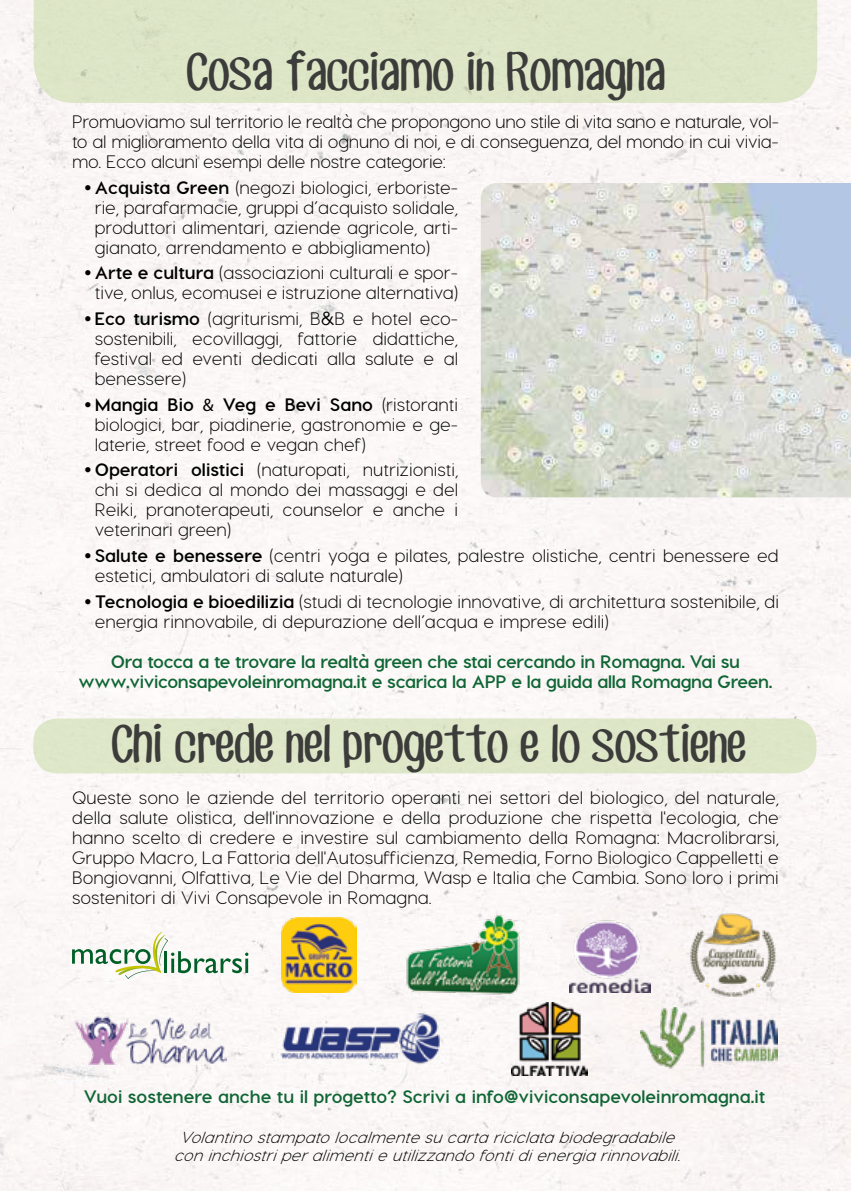
<style>
.page{position:relative;width:851px;height:1191px;background:#fff}
.page>*{position:absolute;margin:0;border:0;box-sizing:border-box;transform-origin:0 0}
.t1{font:48px "CF Jack Story";color:#3c3c3b}
.t2{font:300 18px/20px "Visby CF";color:#000;text-align:justify}
.t3{font:700 18px/20px "Visby CF";letter-spacing:-.02em;color:#0f6534;text-align:center}
.t4{font:700 18px "Visby CF";color:#0f6534}
.t5{font:italic 300 16px/18px "Visby CF";color:#000;text-align:center}
.s1{font-family:"Leafs";font-weight:400}
.s2{font-weight:700}
.s3{font-family:"Avant Garde LT";font-weight:400}
.s4{font-family:"Myriad Pro";font-weight:400}
</style>
<div class="page">
<img style="left:0;top:0;width:850px;height:1191px">
<div style="left:33px;top:718px;width:783px;height:55px;background:#dee7c8;border-radius:24px"></div>
<img style="left:480px;top:183px;width:370px;height:314px">
<img style="left:281px;top:918px;width:75px;height:74px">
<svg style="left:72px;top:931px;width:176px;height:48px"></svg>
<img style="left:74px;top:1015px;width:152px;height:49px">
<img style="left:511px;top:1002px;width:76px;height:73px">
<img style="left:280px;top:1011px;width:161px;height:52px">
<img style="left:640px;top:1007px;width:137px;height:63px">
<img style="left:685px;top:912px;width:93px;height:86px">
<img style="left:404px;top:910px;width:117px;height:86px">
<img style="left:569px;top:918px;width:81px;height:74px">
<div style="left:34px;top:0;width:783px;height:103px;background:#dde6c7"></div>
<h1 class="t1" style="left:184px;top:41px;width:480px">Cosa facciamo in Romagna</h1>
<p class="t2" style="left:72px;top:111px;width:708px">Promuoviamo sul territorio le realtà che propongono uno stile di vita sano e naturale, vol&shy;to al miglioramento della vita di ognuno di noi, e di conseguenza, del mondo in cui vivia&shy;mo. Ecco alcuni esempi delle nostre categorie:</p>
<p class="t2" style="left:95px;top:177px;width:365px;text-indent:-11px"><span class="s1">•</span><span class="s2">Acquista Green</span> (negozi biologici, erboriste&shy;rie, parafarmacie, gruppi d’acquisto solidale, produttori alimentari, aziende agricole, arti&shy;gianato, arrendamento e abbigliamento)</p>
<p class="t2" style="left:83px;top:263px;width:376px;text-align:right"><span class="s1">•</span><span class="s2">Arte e cultura</span> (associazioni culturali e spor&shy;tive, onlus, ecomusei e istruzione alternativa)</p>
<p class="t2" style="left:95px;top:308px;width:365px;text-indent:-11px"><span class="s1">•</span><span class="s2">Eco turismo</span> (agriturismi, B<span class="s3">&amp;</span>B e hotel eco&shy;sostenibili, ecovillaggi, fattorie didattiche, festival ed eventi dedicati alla salute e al benessere)</p>
<p class="t2" style="left:95px;top:394px;width:365px;text-indent:-11px"><span class="s1">•</span><span class="s2">Mangia Bio</span> <span class="s4">&amp;</span> <span class="s2">Veg e Bevi Sano</span> (ristoranti biologici, bar, piadinerie, gastronomie e ge&shy;laterie, street food e vegan chef)</p>
<p class="t2" style="left:95px;top:460px;width:365px;text-indent:-11px"><span class="s1">•</span><span class="s2">Operatori olistici</span> (naturopati, nutrizionisti, chi si dedica al mondo dei massaggi e del Reiki, pranoterapeuti, counselor e anche i veterinari green)</p>
<p class="t2" style="left:95px;top:545px;width:685px;text-indent:-11px"><span class="s1">•</span><span class="s2">Salute e benessere</span> (centri yoga e pilates, palestre olistiche, centri benessere ed estetici, ambulatori di salute naturale)</p>
<p class="t2" style="left:95px;top:591px;width:685px;text-indent:-11px"><span class="s1">•</span><span class="s2">Tecnologia e bioedilizia</span> (studi di tecnologie innovative, di architettura sostenibile, di energia rinnovabile, di depurazione dell’acqua e imprese edili)</p>
<p class="t3" style="left:79px;top:651px;width:695px">Ora tocca a te trovare la realtà green che stai cercando in Romagna. Vai su www.viviconsapevoleinromagna.it e scarica la APP e la guida alla Romagna Green.</p>
<h1 class="t1" style="left:109px;top:713px;width:636px">Chi crede nel progetto e lo sostiene</h1>
<p class="t2" style="left:72px;top:787px;width:708px">Queste sono le aziende del territorio operanti nei settori del biologico, del naturale, della salute olistica, dell'innovazione e della produzione che rispetta l'ecologia, che hanno scelto di credere e investire sul cambiamento della Romagna: Macrolibrarsi, Gruppo Macro, La Fattoria dell'Autosufficienza, Remedia, Forno Biologico Cappelletti e Bongiovanni, Olfattiva, Le Vie del Dharma, Wasp e Italia che Cambia. Sono loro i primi sostenitori di Vivi Consapevole in Romagna.</p>
<p class="t4" style="left:84px;top:1085px;width:683px">Vuoi sostenere anche tu il progetto? Scrivi a info@viviconsapevoleinromagna.it</p>
<p class="t5" style="left:174px;top:1128px;width:514px">Volantinostampatolocalmentesucartariciclatabiodegradabile coninchiostriperalimentieutilizzandofontidienergiarinnovabili.</p>
</div>
